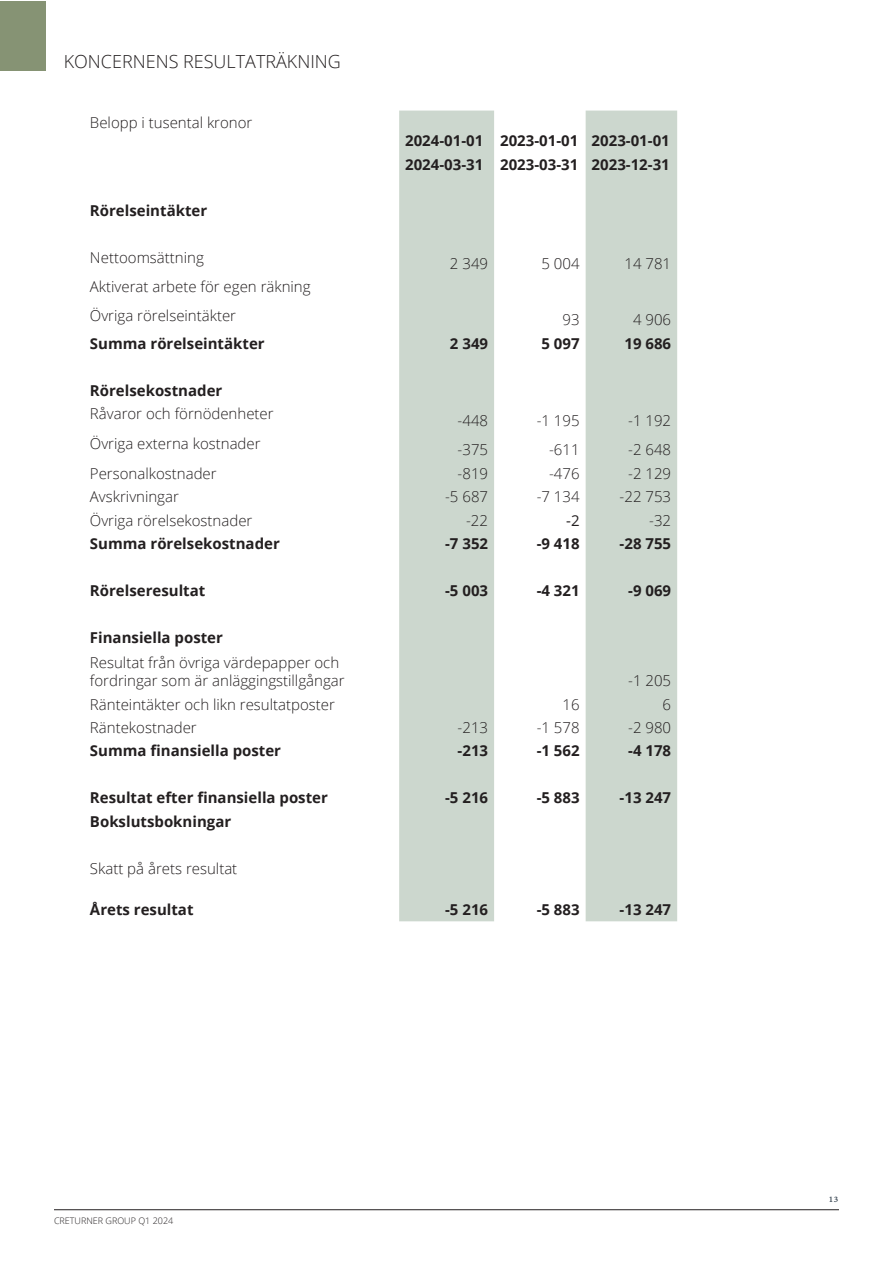
<style>
.page{position:relative;width:893px;height:1263px;background:#fff}
.page>*{position:absolute;margin:0;border:0;box-sizing:border-box;transform-origin:0 0}
.t1{font:300 18px "Open Sans";color:#231f20}
.t2{font:300 15px/18px "Open Sans";color:#231f20}
.t3{font:700 15px "Open Sans";color:#231f20}
.t4{font:15px "Open Sans";color:#231f20}
.t5{font:15px "Minion Pro";color:#3d4a55}
.t6{font:300 9px "Open Sans";color:#231f20}
</style>
<div class="page">
<hr style="left:54px;top:1209px;width:785px;height:1px;background:#231f20">
<svg style="left:399px;top:111px;width:278px;height:810px;fill:#ccd7ce"></svg>
<div style="left:0;top:1px;width:46px;height:70px;background:#869374"></div>
<p class="t1" style="left:64px;top:49px;width:279px">KONCERNENS RESULTATRÄKNING</p>
<p class="t2" style="left:90px;top:113px;width:164px">Belopp i tusental kronor</p>
<p class="t3" style="left:405px;top:130px;width:80px">2024-01-01</p>
<p class="t3" style="left:500px;top:130px;width:80px">2023-01-01</p>
<p class="t3" style="left:592px;top:130px;width:80px">2023-01-01</p>
<p class="t3" style="left:405px;top:153px;width:80px">2024-03-31</p>
<p class="t3" style="left:500px;top:153px;width:80px">2023-03-31</p>
<p class="t3" style="left:592px;top:153px;width:80px">2023-12-31</p>
<p class="t3" style="left:90px;top:200px;width:119px">Rörelseintäkter</p>
<p class="t2" style="left:90px;top:249px;width:115px">Nettoomsättning</p>
<p class="t2" style="left:450px;top:254px;width:40px">2 349</p>
<p class="t2" style="left:541px;top:254px;width:40px">5 004</p>
<p class="t2" style="left:624px;top:254px;width:48px">14 781</p>
<p class="t2" style="left:90px;top:277px;width:222px">Aktiverat arbete för egen räkning</p>
<p class="t2" style="left:90px;top:306px;width:148px">Övriga rörelseintäkter</p>
<p class="t2" style="left:562px;top:311px;width:19px">93</p>
<p class="t2" style="left:633px;top:311px;width:40px">4 906</p>
<p class="t3" style="left:90px;top:333px;width:176px">Summa rörelseintäkter</p>
<p class="t3" style="left:450px;top:333px;width:40px">2 349</p>
<p class="t3" style="left:541px;top:333px;width:40px">5 097</p>
<p class="t3" style="left:624px;top:333px;width:48px">19 686</p>
<p class="t3" style="left:90px;top:380px;width:134px">Rörelsekostnader</p>
<p class="t2" style="left:90px;top:404px;width:185px">Råvaror och förnödenheter</p>
<p class="t2" style="left:458px;top:411px;width:32px">-448</p>
<p class="t2" style="left:537px;top:411px;width:44px">-1 195</p>
<p class="t2" style="left:628px;top:411px;width:44px">-1 192</p>
<p class="t2" style="left:90px;top:434px;width:172px">Övriga externa kostnader</p>
<p class="t2" style="left:458px;top:440px;width:32px">-375</p>
<p class="t2" style="left:549px;top:440px;width:32px">-611</p>
<p class="t2" style="left:628px;top:440px;width:44px">-2 648</p>
<p class="t2" style="left:90px;top:464px;width:128px">Personalkostnader</p>
<p class="t2" style="left:458px;top:464px;width:32px">-819</p>
<p class="t2" style="left:549px;top:464px;width:32px">-476</p>
<p class="t2" style="left:628px;top:464px;width:44px">-2 129</p>
<p class="t2" style="left:90px;top:487px;width:90px">Avskrivningar</p>
<p class="t2" style="left:445px;top:487px;width:44px">-5 687</p>
<p class="t2" style="left:537px;top:487px;width:44px">-7 134</p>
<p class="t2" style="left:620px;top:487px;width:53px">-22 753</p>
<p class="t2" style="left:90px;top:511px;width:164px">Övriga rörelsekostnader</p>
<p class="t2" style="left:466px;top:511px;width:23px">-22</p>
<p class="t4" style="left:566px;top:510px;width:15px">-2</p>
<p class="t2" style="left:649px;top:511px;width:23px">-32</p>
<p class="t3" style="left:90px;top:533px;width:191px">Summa rörelsekostnader</p>
<p class="t3" style="left:445px;top:533px;width:44px">-7 352</p>
<p class="t3" style="left:537px;top:533px;width:44px">-9 418</p>
<p class="t3" style="left:620px;top:533px;width:53px">-28 755</p>
<p class="t3" style="left:90px;top:580px;width:117px">Rörelseresultat</p>
<p class="t3" style="left:445px;top:580px;width:44px">-5 003</p>
<p class="t3" style="left:537px;top:580px;width:44px">-4 321</p>
<p class="t3" style="left:628px;top:580px;width:44px">-9 069</p>
<p class="t3" style="left:90px;top:627px;width:135px">Finansiella poster</p>
<p class="t2" style="left:90px;top:653px;width:256px">Resultat från övriga värdepapper och fordringar som är anläggingstillgångar</p>
<p class="t2" style="left:628px;top:671px;width:44px">-1 205</p>
<p class="t2" style="left:90px;top:695px;width:246px">Ränteintäkter och likn resultatposter</p>
<p class="t2" style="left:562px;top:695px;width:19px">16</p>
<p class="t2" style="left:663px;top:695px;width:10px">6</p>
<p class="t2" style="left:90px;top:718px;width:108px">Räntekostnader</p>
<p class="t2" style="left:458px;top:718px;width:32px">-213</p>
<p class="t2" style="left:537px;top:718px;width:44px">-1 578</p>
<p class="t2" style="left:628px;top:718px;width:44px">-2 980</p>
<p class="t3" style="left:90px;top:740px;width:193px">Summa finansiella poster</p>
<p class="t3" style="left:458px;top:740px;width:32px">-213</p>
<p class="t3" style="left:537px;top:740px;width:44px">-1 562</p>
<p class="t3" style="left:628px;top:740px;width:44px">-4 178</p>
<p class="t3" style="left:90px;top:787px;width:239px">Resultat efter finansiella poster</p>
<p class="t3" style="left:445px;top:787px;width:44px">-5 216</p>
<p class="t3" style="left:537px;top:787px;width:44px">-5 883</p>
<p class="t3" style="left:620px;top:787px;width:53px">-13 247</p>
<p class="t3" style="left:90px;top:811px;width:143px">Bokslutsbokningar</p>
<p class="t2" style="left:90px;top:859px;width:149px">Skatt på årets resultat</p>
<p class="t3" style="left:90px;top:899px;width:105px">Årets resultat</p>
<p class="t3" style="left:445px;top:899px;width:44px">-5 216</p>
<p class="t3" style="left:537px;top:899px;width:44px">-5 883</p>
<p class="t3" style="left:620px;top:899px;width:53px">-13 247</p>
<p class="t6" style="left:54px;top:1215px;width:121px">CRETURNER GROUP Q1 2024</p>
<p class="t5" style="left:828px;top:1187px;width:12px">13</p>
</div>
